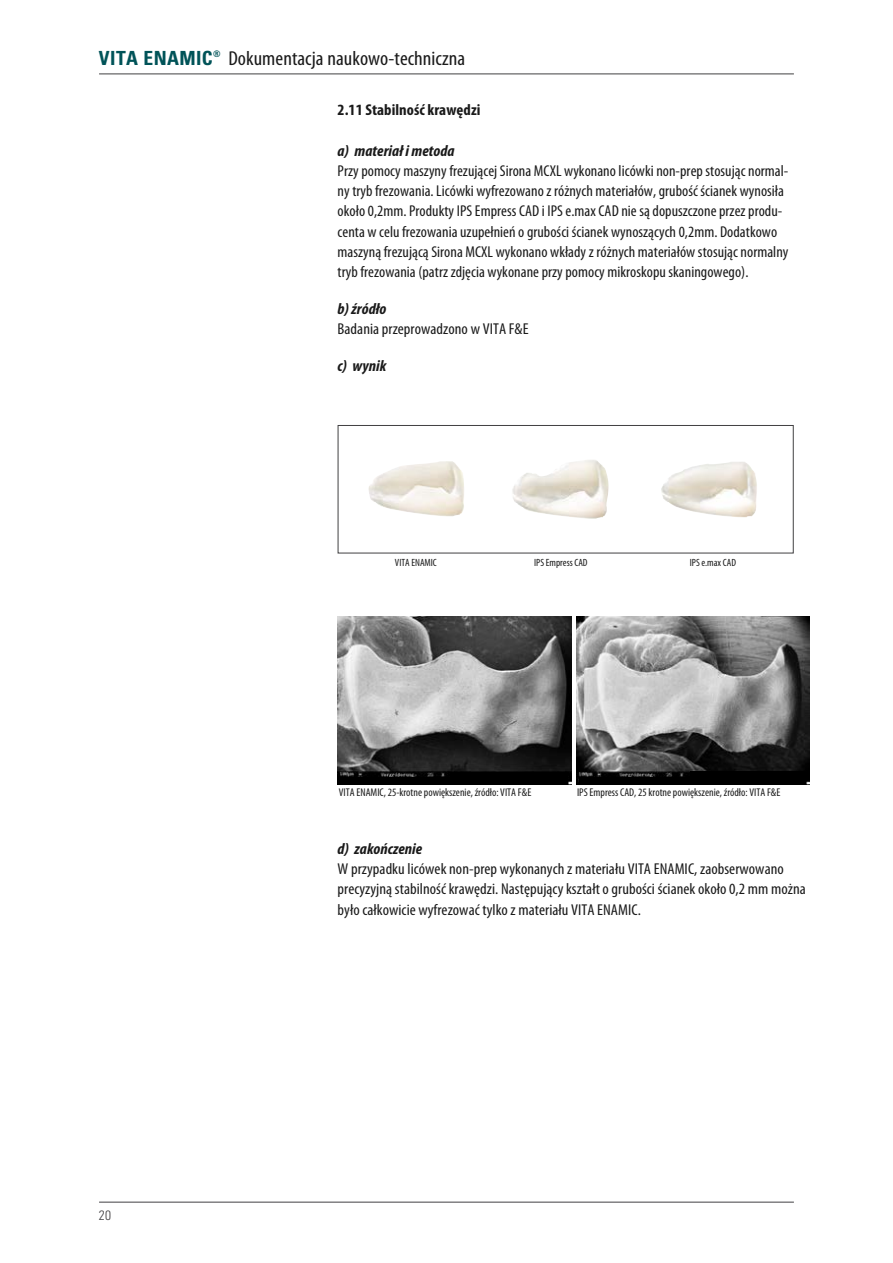
<style>
.page{position:relative;width:893px;height:1263px;background:#fff}
.page>*{position:absolute;margin:0;border:0;box-sizing:border-box;transform-origin:0 0}
.t1{font:condensed 20.25px "Myriad Pro";letter-spacing:.005em;color:#1a1a1a;scale:1.05 1}
.t2{font:condensed 15.75px/20.2px "Myriad Pro";letter-spacing:.005em;color:#1a1a1a}
.t3{font:condensed 15.75px/20.2px "Myriad Pro";letter-spacing:.005em;color:#1a1a1a;scale:1.05 1}
.t4{font:italic 700 condensed 15.75px "Myriad Pro";letter-spacing:.005em;color:#1a1a1a;scale:1.05 1}
.t5{font:700 condensed 15.75px "Myriad Pro";letter-spacing:.005em;color:#1a1a1a;scale:1.05 1}
.t6{font:300 condensed 13.5px "Univers";color:#414042}
.t7{font:condensed 11.25px "Myriad Pro";color:#1a1a1a}
.t8{font:condensed 10.5px "Myriad Pro";color:#1a1a1a}
.s1{font-family:"Univers";font-weight:700;font-size:19.5px;color:#005358}
</style>
<div class="page">
<hr style="left:99px;top:1202px;width:695px;height:1px;background:#414042">
<hr style="left:99px;top:74px;width:695px;height:1px;background:#414042">
<img style="left:368px;top:461px;width:96px;height:55px">
<div style="left:338px;top:425px;width:455px;height:128px;border:1px solid #414042"></div>
<img style="left:512px;top:460px;width:97px;height:59px">
<img style="left:661px;top:462px;width:96px;height:55px">
<img style="left:337px;top:617px;width:234px;height:168px">
<img style="left:577px;top:617px;width:232px;height:168px">
<div style="left:579px;top:777px;width:226px;height:8px;background:#000"></div>
<div style="left:337px;top:777px;width:231px;height:8px;background:#000"></div>
<div style="left:452px;top:772px;width:116px;height:11px;background:#000"></div>
<div style="left:690px;top:771px;width:119px;height:9px;background:#000"></div>
<p class="t1" style="left:99px;top:47px;width:350px"><span class="s1">VITA ENAMIC</span><sup>®</sup> Dokumentacja naukowo-techniczna</p>
<p class="t5" style="left:338px;top:101px;width:138px">2.11 Stabilność krawędzi</p>
<p class="t4" style="left:338px;top:142px;width:113px">a) materiał i metoda</p>
<p class="t2" style="left:338px;top:161px;width:452px">Przy pomocy maszyny frezującej Sirona MCXL wykonano licówki non-prep stosując normal&shy;ny tryb frezowania. Licówki wyfrezowano z różnych materiałów, grubość ścianek wynosiła około 0,2mm. Produkty IPS Empress CAD i IPS e.max CAD nie są dopuszczone przez produ&shy;centa w celu frezowania uzupełnień o grubości ścianek wynoszących 0,2mm. Dodatkowo maszyną frezującą Sirona MCXL wykonano wkłady z różnych materiałów stosując normalny tryb frezowania (patrz zdjęcia wykonane przy pomocy mikroskopu skaningowego).</p>
<p class="t4" style="left:338px;top:300px;width:48px">b) źródło</p>
<p class="t3" style="left:338px;top:319px;width:183px">Badania przeprowadzono w VITA F&amp;E</p>
<p class="t4" style="left:338px;top:357px;width:48px">c) wynik</p>
<p class="t8" style="left:395px;top:557px;width:43px">VITA ENAMIC</p>
<p class="t8" style="left:534px;top:557px;width:55px">IPS Empress CAD</p>
<p class="t8" style="left:690px;top:557px;width:48px">IPS e.max CAD</p>
<p class="t7" style="left:339px;top:786px;width:194px">VITA ENAMIC, 25-krotne powiększenie, źródło: VITA F&amp;E</p>
<p class="t7" style="left:577px;top:786px;width:205px">IPS Empress CAD, 25 krotne powiększenie, źródło: VITA F&amp;E</p>
<p class="t6" style="left:99px;top:1207px;width:14px">20</p>
<p class="t4" style="left:338px;top:840px;width:82px">d) zakończenie</p>
<p class="t3" style="left:338px;top:859px;width:447px">W przypadku licówek non-prep wykonanych z materiału VITA ENAMIC, zaobserwowano precyzyjną stabilność krawędzi. Następujący kształt o grubości ścianek około 0,2 mm można było całkowicie wyfrezować tylko z materiału VITA ENAMIC.</p>
</div>
